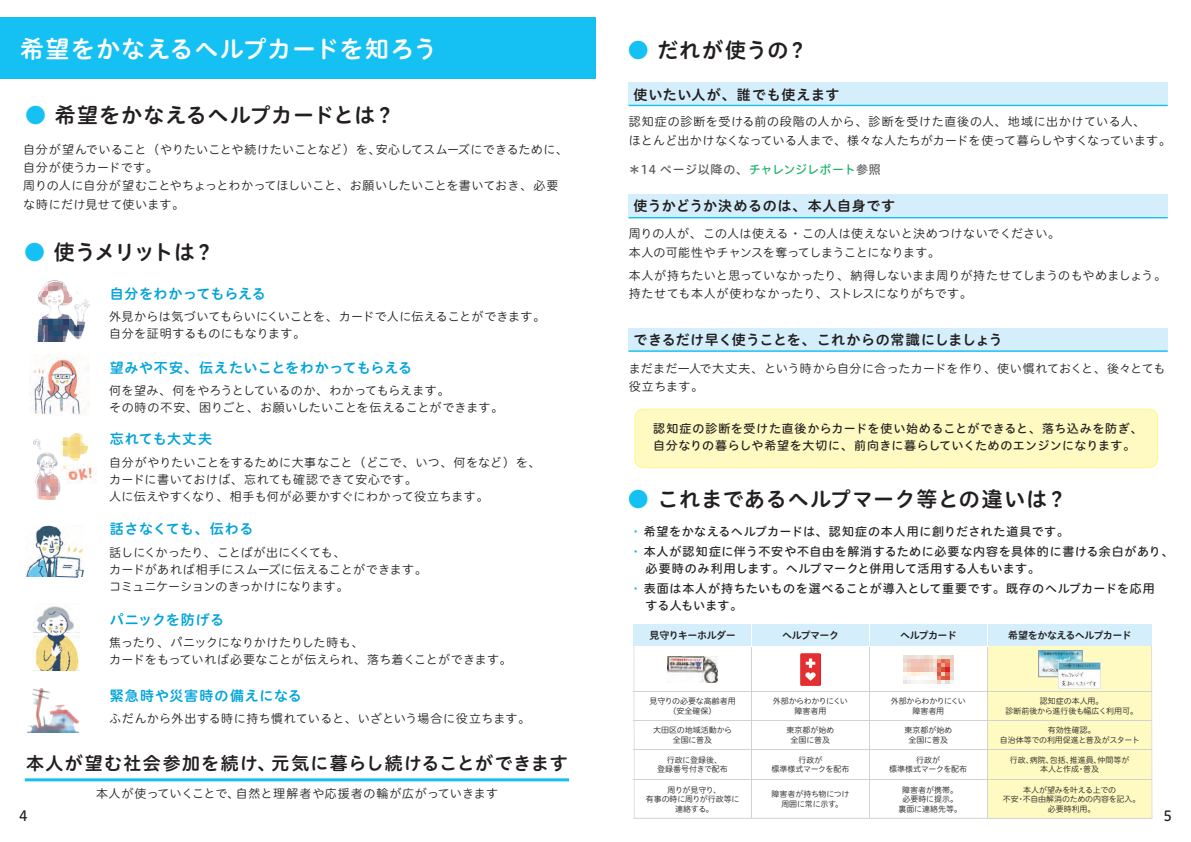
<style>
.page{position:relative;width:1191px;height:842px;background:#fff}
.page>*{position:absolute;margin:0;border:0;box-sizing:border-box;transform-origin:0 0}
.t1{font:24px "Hiragino UD Sans R Std W6";letter-spacing:.04em;color:#fff}
.t2{font:21px "Hiragino UD Sans R Std W6";letter-spacing:.03em;color:#231f20}
.t3{font:21px "Hiragino UD Sans R Std W6";letter-spacing:-.06em;color:#231f20}
.t4{font:18px "Hiragino UD Sans R Std W6";letter-spacing:.06em;color:#231f20}
.t5{font:14px "Hiragino UD Sans R Std W6";letter-spacing:.04em;color:#00a4dc}
.t6{font:14px "Hiragino UD Sans R Std W6";letter-spacing:.035em;color:#231f20}
.t7{font:14px "Hiragino UD Sans R Std W6";color:#231f20}
.t8{font:14px "Hiragino UD Sans R Std W6";letter-spacing:.07em;color:#00a4dc}
.t9{font:14px "Hiragino UD Sans R Std W6";letter-spacing:.02em;color:#00a4dc}
.t10{font:14px "Hiragino UD Sans R Std W5";color:#231f20}
.t11{font:12px/18.4px "Hiragino UD Sans R Std W3";letter-spacing:.02em;color:#231f20}
.t12{font:12px/19.8px "Hiragino UD Sans R Std W5";letter-spacing:.045em;color:#231f20}
.t13{font:12px "Hiragino UD Sans R Std W3";letter-spacing:.04em;color:#231f20}
.t14{font:12px/17px "Hiragino UD Sans R Std W3";color:#231f20}
.t15{font:12px "Hiragino UD Sans R Std W5";letter-spacing:.025em;color:#57585a}
.t16{font:12px "Hiragino UD Sans R Std W5";color:#231f20}
.t17{font:10px "Hiragino UD Sans R Std W6";letter-spacing:-.045em;color:#231f20}
.t18{font:8px/9.9px "Hiragino UD Sans R Std W3";letter-spacing:-.015em;color:#231f20;text-align:center}
.t19{font:8px/9.9px "Hiragino UD Sans R Std W3";letter-spacing:-.05em;color:#231f20;text-align:center}
.s1{color:#15c0f2}
.s2{color:#1eb26a}
</style>
<div class="page">
<div style="left:0;top:17px;width:595px;height:62px;background:#15c0f2"></div>
<img style="left:33px;top:434px;width:55px;height:65px">
<img style="left:26px;top:525px;width:58px;height:52px">
<div style="left:628px;top:82px;width:539px;height:23px;background:#d4effb"></div>
<div style="left:628px;top:195px;width:539px;height:23px;background:#d4effb"></div>
<div style="left:628px;top:328px;width:539px;height:23px;background:#d4effb"></div>
<div style="left:635px;top:409px;width:522px;height:59px;background:#fffac1;border-radius:8px"></div>
<div style="left:634px;top:409px;width:524px;height:59px;border:1px solid #fff685;border-radius:8px"></div>
<hr style="left:628px;top:105px;width:539px;height:1px;background:#15c0f2">
<hr style="left:628px;top:217px;width:539px;height:1px;background:#15c0f2">
<hr style="left:628px;top:350px;width:539px;height:2px;background:#15c0f2">
<img style="left:28px;top:689px;width:51px;height:44px">
<hr style="left:25px;top:778px;width:544px;height:3px;background:#15c0f2">
<div style="left:633px;top:624px;width:519px;height:22px;background:#d4effb"></div>
<div style="left:987px;top:646px;width:164px;height:172px;background:#fffac1"></div>
<img style="left:800px;top:654px;width:20px;height:31px">
<img style="left:903px;top:655px;width:50px;height:29px">
<img style="left:667px;top:656px;width:50px;height:27px">
<img style="left:1040px;top:652px;width:40px;height:23px">
<div style="left:1038px;top:650px;width:44px;height:27px;border:1px solid #939598"></div>
<img style="left:1058px;top:663px;width:42px;height:25px">
<hr style="left:751px;top:646px;width:1px;height:172px;background:#d1d2d4">
<svg style="left:751px;top:624px;width:1px;height:22px"></svg>
<hr style="left:869px;top:646px;width:1px;height:172px;background:#d1d2d4">
<svg style="left:869px;top:624px;width:1px;height:22px"></svg>
<hr style="left:986px;top:646px;width:1px;height:172px;background:#d1d2d4">
<svg style="left:633px;top:646px;width:1px;height:86px"></svg>
<svg style="left:1151px;top:646px;width:1px;height:172px"></svg>
<hr style="left:633px;top:720px;width:519px;height:1px;background:#d1d2d4">
<hr style="left:633px;top:691px;width:519px;height:1px;background:#d1d2d4">
<hr style="left:633px;top:749px;width:519px;height:1px;background:#d1d2d4">
<hr style="left:633px;top:779px;width:519px;height:1px;background:#d1d2d4">
<hr style="left:633px;top:818px;width:519px;height:1px;background:#d1d2d4">
<img style="left:34px;top:606px;width:45px;height:65px">
<svg style="left:34px;top:633px;width:14px;height:2px"></svg>
<hr style="left:63px;top:633px;width:20px;height:2px;background:#fff">
<svg style="left:33px;top:669px;width:7px;height:2px"></svg>
<svg style="left:56px;top:576px;width:22px;height:2px"></svg>
<img style="left:37px;top:280px;width:53px;height:61px">
<img style="left:29px;top:354px;width:61px;height:61px">
<img style="left:66px;top:465px;width:30px;height:18px">
<h1 class="t1" style="left:20px;top:30px;width:419px">希望をかなえるヘルプカードを知ろう</h1>
<h2 class="t2" style="left:627px;top:34px;width:182px"><span class="s1">●</span> だれが使うの？</h2>
<p class="t6" style="left:633px;top:84px;width:207px">使いたい人が、誰でも使えます</p>
<h2 class="t2" style="left:25px;top:99px;width:371px"><span class="s1">●</span> 希望をかなえるヘルプカードとは？</h2>
<p class="t11" style="left:629px;top:112px;width:544px">認知症の診断を受ける前の段階の人から、診断を受けた直後の人、地域に出かけている人、<br>ほとんど出かけなくなっている人まで、様々な人たちがカードを使って暮らしやすくなっています。</p>
<p class="t11" style="left:23px;top:139px;width:546px">自分が望んでいること（やりたいことや続けたいことなど）を、安心してスムーズにできるために、自分が使うカードです。<br>周りの人に自分が望むことやちょっとわかってほしいこと、お願いしたいことを書いておき、必要な時にだけ見せて使います。</p>
<p class="t15" style="left:628px;top:160px;width:254px">＊14 ページ以降の、<span class="s2">チャレンジレポート</span>参照</p>
<p class="t6" style="left:633px;top:196px;width:263px">使うかどうか決めるのは、本人自身です</p>
<p class="t11" style="left:629px;top:224px;width:433px">周りの人が、この人は使える・この人は使えないと決めつけないでください。本人の可能性やチャンスを奪ってしまうことになります。</p>
<p class="t11" style="left:629px;top:265px;width:539px">本人が持ちたいと思っていなかったり、納得しないまま周りが持たせてしまうのもやめましょう。持たせても本人が使わなかったり、ストレスになりがちです。</p>
<p class="t7" style="left:633px;top:329px;width:371px">できるだけ早く使うことを、これからの常識にしましょう</p>
<p class="t11" style="left:629px;top:358px;width:538px">まだまだ一人で大丈夫、という時から自分に合ったカードを作り、使い慣れておくと、後々とても役立ちます。</p>
<h2 class="t3" style="left:24px;top:236px;width:192px"><span class="s1">●</span> 使うメリットは？</h2>
<p class="t9" style="left:110px;top:283px;width:158px">自分をわかってもらえる</p>
<p class="t11" style="left:109px;top:307px;width:438px;line-height:17px">外見からは気づいてもらいにくいことを、カードで人に伝えることができます。自分を証明するものにもなります。</p>
<p class="t5" style="left:110px;top:357px;width:304px">望みや不安、伝えたいことをわかってもらえる</p>
<p class="t11" style="left:109px;top:382px;width:396px;line-height:17px">何を望み、何をやろうとしているのか、わかってもらえます。<br>その時の不安、困りごと、お願いしたいことを伝えることができます。</p>
<p class="t5" style="left:110px;top:428px;width:104px">忘れても大丈夫</p>
<p class="t11" style="left:109px;top:453px;width:433px;line-height:17px">自分がやりたいことをするために大事なこと（どこで、いつ、何をなど）を、カードに書いておけば、忘れても確認できて安心です。<br>人に伝えやすくなり、相手も何が必要かすぐにわかって役立ちます。</p>
<p class="t5" style="left:110px;top:518px;width:145px">話さなくても、伝わる</p>
<p class="t14" style="left:109px;top:543px;width:319px">話しにくかったり、ことばが出にくくても、<br>カードがあれば相手にスムーズに伝えることができます。コミュニケーションのきっかけになります。</p>
<p class="t5" style="left:110px;top:609px;width:116px">パニックを防げる</p>
<p class="t11" style="left:109px;top:634px;width:404px;line-height:17px">焦ったり、パニックになりかけたりした時も、<br>カードをもっていれば必要なことが伝えられ、落ち着くことができます。</p>
<p class="t8" style="left:110px;top:685px;width:194px">緊急時や災害時の備えになる</p>
<p class="t13" style="left:109px;top:710px;width:423px">ふだんから外出する時に持ち慣れていると、いざという場合に役立ちます。</p>
<h3 class="t4" style="left:26px;top:749px;width:543px">本人が望む社会参加を続け、元気に暮らし続けることができます</h3>
<p class="t13" style="left:96px;top:785px;width:403px">本人が使っていくことで、自然と理解者や応援者の輪が広がっていきます</p>
<p class="t10" style="left:19px;top:805px;width:10px">4</p>
<p class="t10" style="left:1163px;top:805px;width:10px">5</p>
<p class="t12" style="left:653px;top:419px;width:491px;line-height:17px">認知症の診断を受けた直後からカードを使い始めることができると、落ち込みを防ぎ、自分なりの暮らしや希望を大切に、前向きに暮らしていくためのエンジンになります。</p>
<h2 class="t2" style="left:627px;top:483px;width:441px"><span class="s1">●</span> これまであるヘルプマーク等との違いは？</h2>
<p class="t12" style="left:630px;top:521px;width:545px"><span class="s1">・</span> 希望をかなえるヘルプカードは、認知症の本人用に創りだされた道具です。<br><span class="s1">・</span> 本人が認知症に伴う不安や不自由を解消するために必要な内容を具体的に書ける余白があり、</p>
<p class="t12" style="left:630px;top:558px;width:527px">　必要時のみ利用します。ヘルプマークと併用して活用する人もいます。<br><span class="s1">・</span> 表面は本人が持ちたいものを選べることが導入として重要です。既存のヘルプカードを応用</p>
<p class="t16" style="left:633px;top:596px;width:111px">　する人もいます。</p>
<p class="t17" style="left:649px;top:628px;width:88px">見守りキーホルダー</p>
<p class="t17" style="left:782px;top:628px;width:58px">ヘルプマーク</p>
<p class="t17" style="left:900px;top:628px;width:58px">ヘルプカード</p>
<p class="t17" style="left:1008px;top:628px;width:125px">希望をかなえるヘルプカード</p>
<p class="t18" style="left:649px;top:696px;width:88px">見守りの必要な高齢者用（安全確保）</p>
<p class="t18" style="left:653px;top:725px;width:81px">大田区の地域活動から全国に普及</p>
<p class="t18" style="left:657px;top:754px;width:72px">行政に登録後、<br>登録番号付きで配布</p>
<p class="t18" style="left:646px;top:784px;width:95px">周りが見守り、<br>有事の時に周りが行政等に連絡する。</p>
<p class="t18" style="left:771px;top:789px;width:80px">障害者が持ち物につけ周囲に常に示す。</p>
<p class="t18" style="left:898px;top:784px;width:65px">障害者が携帯。必要時に提示。裏面に連絡先等。</p>
<p class="t18" style="left:1002px;top:784px;width:139px">本人が望みを叶える上での<br>不安・不自由解消のための内容を記入。必要時利用。</p>
<p class="t19" style="left:773px;top:696px;width:77px">外部からわかりにくい障害者用</p>
<p class="t19" style="left:890px;top:696px;width:77px">外部からわかりにくい障害者用</p>
<p class="t18" style="left:1005px;top:696px;width:134px">認知症の本人用。<br>診断前後から進行後も幅広く利用可。</p>
<p class="t18" style="left:786px;top:725px;width:49px">東京都が始め全国に普及</p>
<p class="t18" style="left:904px;top:725px;width:49px">東京都が始め全国に普及</p>
<p class="t18" style="left:1000px;top:725px;width:141px">有効性確認。<br>自治体等での利用促進と普及がスタート</p>
<p class="t18" style="left:771px;top:754px;width:79px">行政が<br>標準様式マークを配布</p>
<p class="t18" style="left:889px;top:754px;width:79px">行政が<br>標準様式マークを配布</p>
<p class="t18" style="left:1009px;top:754px;width:121px">行政、病院、包括、推進員、仲間等が本人と作成・普及</p>
</div>
